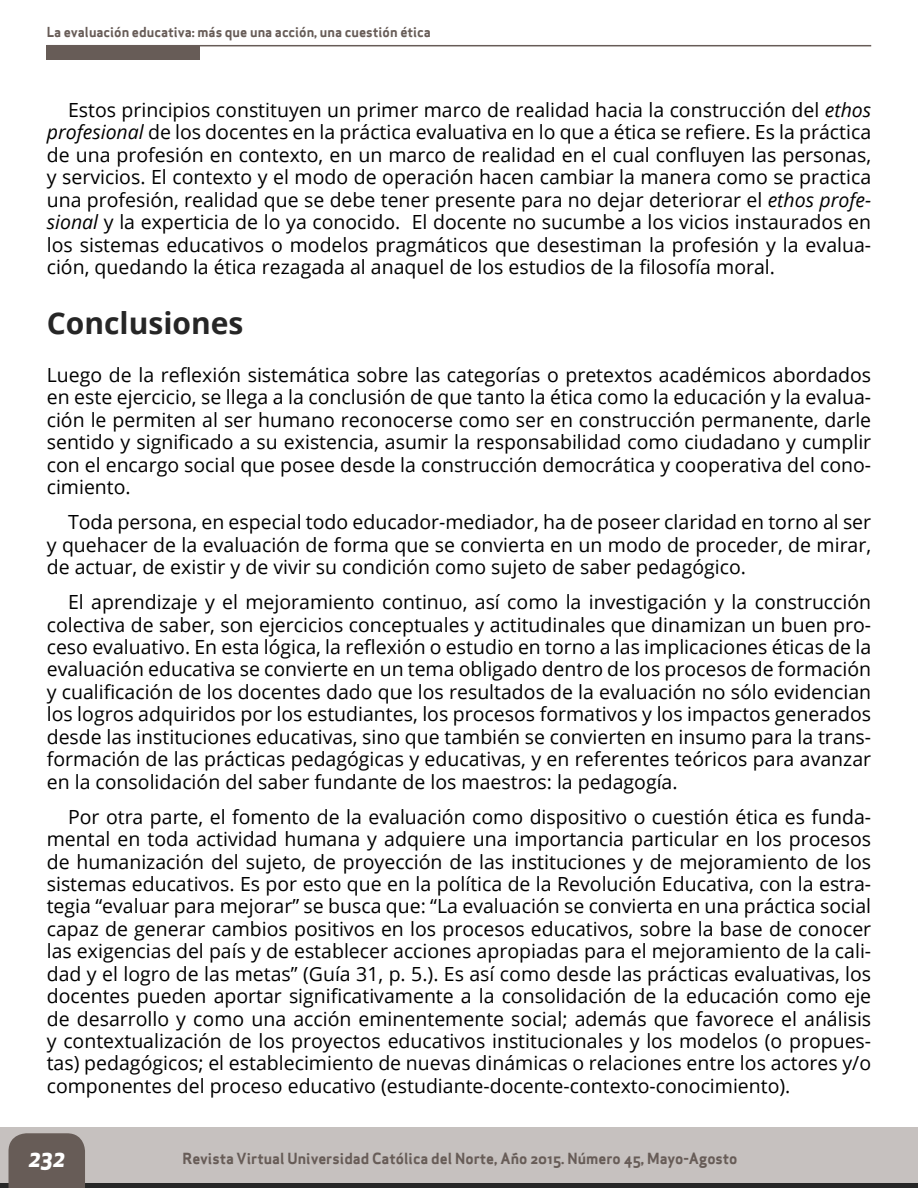
<style>
.page{position:relative;width:918px;height:1188px;background:#fff}
.page>*{position:absolute;margin:0;border:0;box-sizing:border-box;transform-origin:0 0}
.t1{font:700 30px "Open Sans";color:#262626}
.t2{font:italic 700 22.5px "Apex New";color:#fff}
.t3{font:19.5px/22.5px "Open Sans";color:#000;text-align:justify}
.t4{font:15px "Apex Sans Bold ST";color:#675c57}
.t5{font:13.5px "Apex Sans Bold ST";color:#675c57}
.s1{font-style:italic}
</style>
<div class="page">
<div style="left:0;top:1128px;width:918px;height:60px;background:#c6c1bf"></div>
<hr style="left:0;top:1184px;width:918px;height:4px;background:#262626">
<div style="left:9px;top:1133px;width:76px;height:55px;background:#675c57"></div>
<hr style="left:47px;top:45px;width:824px;height:1px;background:#675c57">
<div style="left:47px;top:45px;width:153px;height:14px;background:#675c57"></div>
<p class="t5" style="left:47px;top:23px;width:386px">La evaluación educativa: más que una acción, una cuestión ética</p>
<p class="t3" style="left:47px;top:98px;width:826px;text-indent:21px">Estos principios constituyen un primer marco de realidad hacia la construcción del <span class="s1">ethos profesional</span> de los docentes en la práctica evaluativa en lo que a ética se refiere. Es la práctica de una profesión en contexto, en un marco de realidad en el cual confluyen las personas, y servicios. El contexto y el modo de operación hacen cambiar la manera como se practica una profesión, realidad que se debe tener presente para no dejar deteriorar el <span class="s1">ethos profe&shy;sional</span> y la experticia de lo ya conocido. El docente no sucumbe a los vicios instaurados en los sistemas educativos o modelos pragmáticos que desestiman la profesión y la evalua&shy;ción, quedando la ética rezagada al anaquel de los estudios de la filosofía moral.</p>
<h1 class="t1" style="left:47px;top:302px;width:198px">Conclusiones</h1>
<p class="t3" style="left:47px;top:363px;width:826px">Luego de la reflexión sistemática sobre las categorías o pretextos académicos abordados en este ejercicio, se llega a la conclusión de que tanto la ética como la educación y la evalua&shy;ción le permiten al ser humano reconocerse como ser en construcción permanente, darle sentido y significado a su existencia, asumir la responsabilidad como ciudadano y cumplir con el encargo social que posee desde la construcción democrática y cooperativa del cono&shy;cimiento.</p>
<p class="t3" style="left:47px;top:510px;width:826px;text-indent:21px">Toda persona, en especial todo educador-mediador, ha de poseer claridad en torno al ser y quehacer de la evaluación de forma que se convierta en un modo de proceder, de mirar, de actuar, de existir y de vivir su condición como sujeto de saber pedagógico.</p>
<p class="t3" style="left:47px;top:590px;width:826px;text-indent:21px">El aprendizaje y el mejoramiento continuo, así como la investigación y la construcción colectiva de saber, son ejercicios conceptuales y actitudinales que dinamizan un buen pro&shy;ceso evaluativo. En esta lógica, la reflexión o estudio en torno a las implicaciones éticas de la evaluación educativa se convierte en un tema obligado dentro de los procesos de formación y cualificación de los docentes dado que los resultados de la evaluación no sólo evidencian los logros adquiridos por los estudiantes, los procesos formativos y los impactos generados desde las instituciones educativas, sino que también se convierten en insumo para la trans&shy;formación de las prácticas pedagógicas y educativas, y en referentes teóricos para avanzar en la consolidación del saber fundante de los maestros: la pedagogía.</p>
<p class="t3" style="left:47px;top:805px;width:826px;text-indent:21px">Por otra parte, el fomento de la evaluación como dispositivo o cuestión ética es funda&shy;mental en toda actividad humana y adquiere una importancia particular en los procesos de humanización del sujeto, de proyección de las instituciones y de mejoramiento de los sistemas educativos. Es por esto que en la política de la Revolución Educativa, con la estra&shy;tegia “evaluar para mejorar” se busca que: “La evaluación se convierta en una práctica social capaz de generar cambios positivos en los procesos educativos, sobre la base de conocer las exigencias del país y de establecer acciones apropiadas para el mejoramiento de la cali&shy;dad y el logro de las metas” (Guía 31, p. 5.). Es así como desde las prácticas evaluativas, los docentes pueden aportar significativamente a la consolidación de la educación como eje de desarrollo y como una acción eminentemente social; además que favorece el análisis y contextualización de los proyectos educativos institucionales y los modelos (o propues&shy;tas) pedagógicos; el establecimiento de nuevas dinámicas o relaciones entre los actores y/o componentes del proceso educativo (estudiante-docente-contexto-conocimiento).</p>
<p class="t2" style="left:28px;top:1142px;width:38px">232</p>
<p class="t4" style="left:183px;top:1148px;width:557px">Revista Virtual Universidad Católica del Norte, Año 2015. Número 45, Mayo-Agosto</p>
</div>
